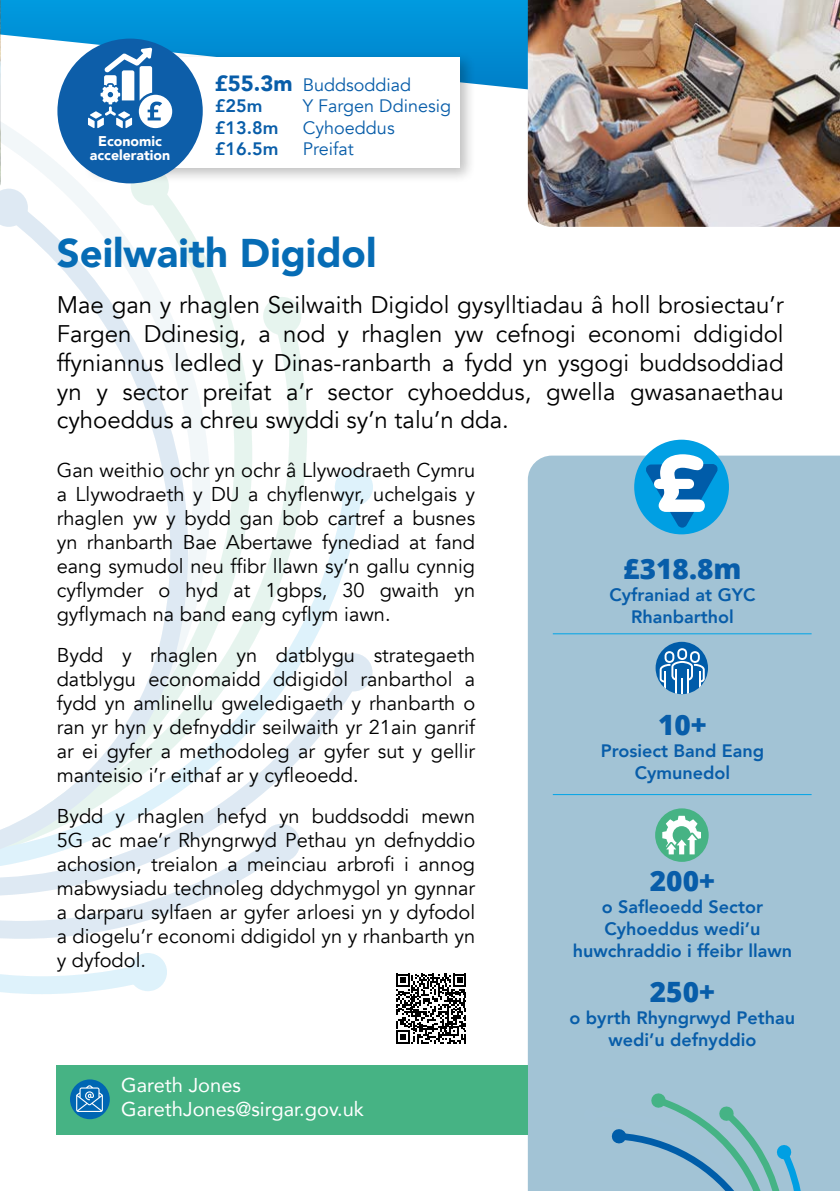
<style>
.page{position:relative;width:840px;height:1191px;background:#fff}
.page>*{position:absolute;margin:0;border:0;box-sizing:border-box;transform-origin:0 0}
.t1{font:900 40px "Avenir";color:#066cb5}
.t2{font:800 28px "Open Sans";color:#085da9}
.t3{font:24px/28.8px "Avenir";color:#000;text-align:justify}
.t4{font:20px/24px "Avenir";color:#000;text-align:justify}
.t5{font:20px/24px "Avenir";color:#fff}
.t6{font:800 18px/22px "Avenir";color:#085da9;text-align:center}
.t7{font:18px/21.6px "Avenir";color:#085da9}
.t8{font:900 14.2px/14.2px "Avenir";color:#fff;text-align:center}
.s1{font-weight:900;font-size:22px}
.s2{font-weight:800}
</style>
<div class="page">
<svg style="left:1px;top:0;width:526px;height:90px;background:#20a0dd"></svg>
<div style="left:527px;top:455px;width:312px;height:736px;background:#a2c3d5"></div>
<svg style="left:0;top:122px;width:82px;height:76px"></svg>
<svg style="left:40px;top:176px;width:187px;height:130px"></svg>
<div style="left:131px;top:167px;width:38px;height:38px;background:#e6f4ee;border-radius:50%"></div>
<svg style="left:188px;top:306px;width:119px;height:171px"></svg>
<div style="left:263px;top:297px;width:38px;height:38px;background:#e6f4ee;border-radius:50%"></div>
<svg style="left:188px;top:477px;width:175px;height:185px"></svg>
<div style="left:334px;top:468px;width:39px;height:38px;background:#def2fb;border-radius:50%"></div>
<svg style="left:188px;top:662px;width:175px;height:196px"></svg>
<div style="left:334px;top:653px;width:38px;height:38px;background:#dee9f3;border-radius:50%"></div>
<svg style="left:158px;top:718px;width:133px;height:199px"></svg>
<div style="left:262px;top:824px;width:38px;height:38px;background:#dee9f3;border-radius:50%"></div>
<svg style="left:0;top:869px;width:158px;height:125px"></svg>
<div style="left:129px;top:953px;width:38px;height:38px;background:#def2fb;border-radius:50%"></div>
<svg style="left:0;top:198px;width:188px;height:671px"></svg>
<div style="left:57px;top:1064px;width:470px;height:70px;background:#46b384"></div>
<img style="left:527px;top:0;width:312px;height:227px">
<img style="left:0;top:0;width:1px;height:186px">
<div style="left:70px;top:1079px;width:40px;height:40px;background:#0066b3;border-radius:50%"></div>
<svg style="left:76px;top:1085px;width:27px;height:27px"></svg>
<div style="left:82px;top:51px;width:394px;height:133px;background:#000;opacity:.25"></div>
<div style="left:88px;top:57px;width:371px;height:110px;background:#fff"></div>
<div style="left:57px;top:39px;width:146px;height:144px;background:#0d5ea9;border-radius:50%"></div>
<svg style="left:88px;top:48px;width:84px;height:80px"></svg>
<svg style="left:396px;top:973px;width:70px;height:70px"></svg>
<div style="left:633px;top:440px;width:95px;height:94px;background:#009fe3;border-radius:50%"></div>
<svg style="left:645px;top:454px;width:72px;height:73px"></svg>
<hr style="left:552px;top:633px;width:259px;height:1px;background:#00a4e7">
<div style="left:655px;top:642px;width:52px;height:52px;background:#005ca9;border-radius:50%"></div>
<svg style="left:659px;top:648px;width:45px;height:46px"></svg>
<div style="left:654px;top:808px;width:54px;height:53px;background:#46b384;border-radius:50%"></div>
<svg style="left:662px;top:815px;width:38px;height:39px"></svg>
<hr style="left:552px;top:794px;width:259px;height:1px;background:#00a4e7">
<svg style="left:549px;top:1092px;width:271px;height:99px;background:#93bdce"></svg>
<p class="t8" style="left:90px;top:133px;width:82px">Economic acceleration</p>
<p class="t7" style="left:215px;top:74px;width:198px"><span class="s1">£55.3m</span> Buddsoddiad <span class="s2">£25m</span></p>
<p class="t7" style="left:303px;top:96px;width:150px">Y Fargen Ddinesig</p>
<p class="t6" style="left:215px;top:117px;width:65px">£13.8m</p>
<p class="t7" style="left:303px;top:117px;width:93px">Cyhoeddus</p>
<p class="t6" style="left:215px;top:138px;width:65px">£16.5m</p>
<p class="t7" style="left:303px;top:139px;width:52px">Preifat</p>
<p class="t1" style="left:57px;top:219px;width:321px">Seilwaith Digidol</p>
<p class="t3" style="left:57px;top:291px;width:728px">Mae gan y rhaglen Seilwaith Digidol gysylltiadau â holl brosiectau’r Fargen Ddinesig, a nod y rhaglen yw cefnogi economi ddigidol ffyniannus ledled y Dinas-ranbarth a fydd yn ysgogi buddsoddiad yn y sector preifat a’r sector cyhoeddus, gwella gwasanaethau cyhoeddus a chreu swyddi sy’n talu’n dda.</p>
<p class="t4" style="left:57px;top:458px;width:420px">Gan weithio ochr yn ochr â Llywodraeth Cymru a Llywodraeth y DU a chyflenwyr, uchelgais y rhaglen yw y bydd gan bob cartref a busnes yn rhanbarth Bae Abertawe fynediad at fand eang symudol neu ffibr llawn sy’n gallu cynnig cyflymder o hyd at 1gbps, 30 gwaith yn gyflymach na band eang cyflym iawn.</p>
<p class="t4" style="left:57px;top:643px;width:420px">Bydd y rhaglen yn datblygu strategaeth datblygu economaidd ddigidol ranbarthol a fydd yn amlinellu gweledigaeth y rhanbarth o ran yr hyn y defnyddir seilwaith yr 21ain ganrif ar ei gyfer a methodoleg ar gyfer sut y gellir manteisio i’r eithaf ar y cyfleoedd.</p>
<p class="t4" style="left:57px;top:804px;width:420px">Bydd y rhaglen hefyd yn buddsoddi mewn 5G ac mae’r Rhyngrwyd Pethau yn defnyddio achosion, treialon a meinciau arbrofi i annog mabwysiadu technoleg ddychmygol yn gynnar a darparu sylfaen ar gyfer arloesi yn y dyfodol a diogelu’r economi ddigidol yn y rhanbarth yn y dyfodol.</p>
<p class="t2" style="left:623px;top:548px;width:120px">£318.8m</p>
<p class="t6" style="left:609px;top:584px;width:147px">Cyfraniad at GYC<br>Rhanbarthol</p>
<p class="t2" style="left:657px;top:704px;width:50px">10+</p>
<p class="t6" style="left:600px;top:740px;width:165px">Prosiect Band Eang<br>Cymunedol</p>
<p class="t2" style="left:649px;top:860px;width:67px">200+</p>
<p class="t6" style="left:572px;top:896px;width:221px">o Safleoedd Sector<br>Cyhoeddus wedi’u huwchraddio i ffeibr llawn</p>
<p class="t2" style="left:649px;top:971px;width:67px">250+</p>
<p class="t6" style="left:569px;top:1007px;width:227px">o byrth Rhyngrwyd Pethau wedi’u defnyddio</p>
<p class="t5" style="left:121px;top:1072px;width:244px">Gareth Jones<br>GarethJones@sirgar.gov.uk</p>
</div>
